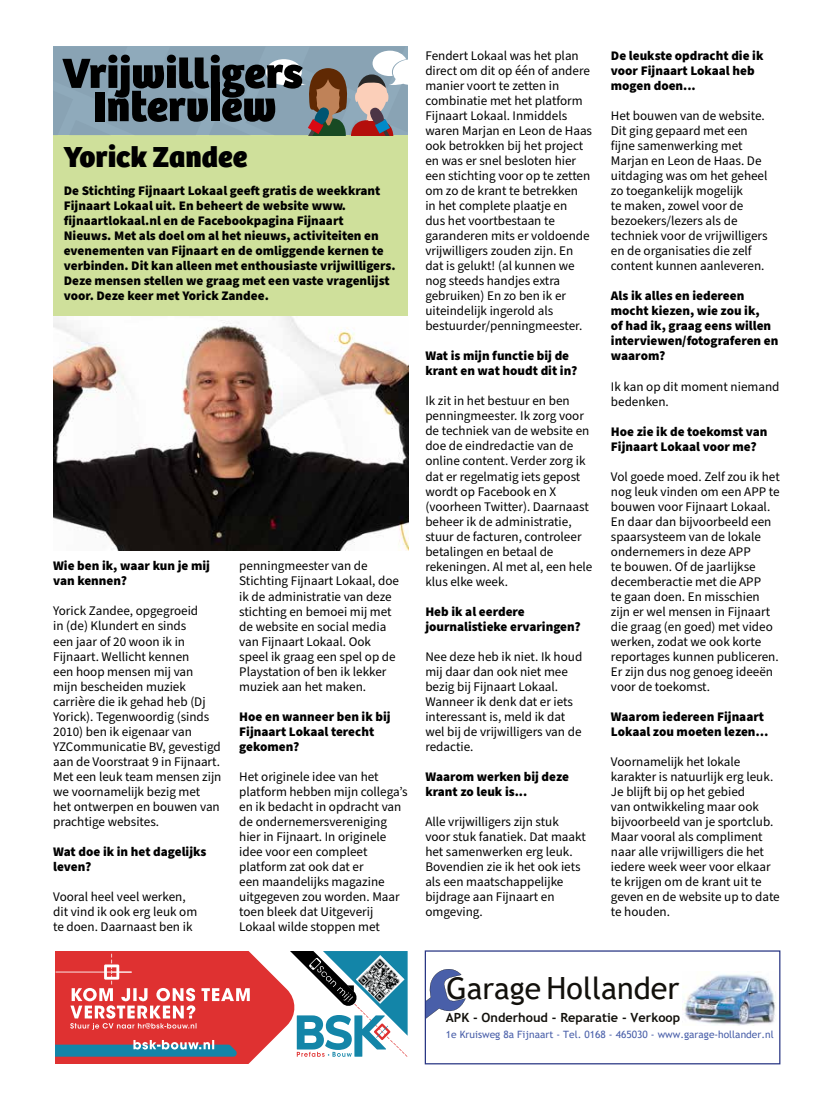
<style>
.page{position:relative;width:833px;height:1117px;background:#fff}
.page>*{position:absolute;margin:0;border:0;box-sizing:border-box;transform-origin:0 0}
.t1{font:30.62px "Trebuchet MS";color:#12100b}
.t2{font:800 30px "Bree";color:#000}
.t3{font:13.12px/15px "Source Sans Pro";color:#000}
.t4{font:900 13.12px/15px "Source Sans Pro";color:#000}
.t5{font:700 12.62px "Trebuchet MS";color:#12100b}
.t6{font:10.12px "Trebuchet MS";color:#495fa9}
.s1{font-size:30px}
</style>
<div class="page">
<img style="left:54px;top:315px;width:354px;height:235px">
<div style="left:53px;top:135px;width:354px;height:180px;background:#cfe09b"></div>
<svg style="left:53px;top:46px;width:355px;height:89px;background:#6d7880"></svg>
<div style="left:211px;top:82px;width:9px;height:24px;background:#000"></div>
<svg style="left:55px;top:951px;width:352px;height:112px"></svg>
<img style="left:682px;top:974px;width:94px;height:50px">
<svg style="left:427px;top:969px;width:38px;height:49px"></svg>
<div style="left:425px;top:950px;width:355px;height:114px;border:1px solid #283583"></div>
<h2 class="t2" style="left:64px;top:139px;width:185px">Yorick Zandee</h2>
<p class="t4" style="left:64px;top:183px;width:333px">De Stichting Fijnaart Lokaal geeft gratis de weekkrant Fijnaart Lokaal uit. En beheert de website www. fijnaartlokaal.nl en de Facebookpagina Fijnaart<br>Nieuws. Met als doel om al het nieuws, activiteiten en evenementen van Fijnaart en de omliggende kernen te verbinden. Dit kan alleen met enthousiaste vrijwilligers.<br>Deze mensen stellen we graag met een vaste vragenlijst voor. Deze keer met Yorick Zandee.</p>
<p class="t4" style="left:53px;top:558px;width:158px">Wie ben ik, waar kun je mij van kennen?</p>
<p class="t3" style="left:53px;top:604px;width:170px">Yorick Zandee, opgegroeid<br>in (de) Klundert en sinds<br>een jaar of 20 woon ik in<br>Fijnaart. Wellicht kennen<br>een hoop mensen mij van<br>mijn bescheiden muziek carrière die ik gehad heb (Dj<br>Yorick). Tegenwoordig (sinds<br>2010) ben ik eigenaar van<br>YZCommunicatie BV, gevestigd aan de Voorstraat 9 in Fijnaart.<br>Met een leuk team mensen zijn we voornamelijk bezig met het ontwerpen en bouwen van prachtige websites.</p>
<p class="t4" style="left:53px;top:843px;width:155px">Wat doe ik in het dagelijks leven?</p>
<p class="t3" style="left:53px;top:889px;width:146px">Vooral heel veel werken, dit vind ik ook erg leuk om te doen. Daarnaast ben ik</p>
<p class="t3" style="left:239px;top:559px;width:161px">penningmeester van de<br>Stichting Fijnaart Lokaal, doe ik de administratie van deze stichting en bemoei mij met de website en social media van Fijnaart Lokaal. Ook speel ik graag een spel op de<br>Playstation of ben ik lekker muziek aan het maken.</p>
<p class="t4" style="left:239px;top:708px;width:153px">Hoe en wanneer ben ik bij<br>Fijnaart Lokaal terecht gekomen?</p>
<p class="t3" style="left:239px;top:769px;width:170px">Het originele idee van het platform hebben mijn collega’s en ik bedacht in opdracht van de ondernemersvereniging hier in Fijnaart. In originele idee voor een compleet platform zat ook dat er<br>een maandelijks magazine uitgegeven zou worden. Maar toen bleek dat Uitgeverij<br>Lokaal wilde stoppen met</p>
<p class="t3" style="left:425px;top:49px;width:168px">Fendert Lokaal was het plan direct om dit op één of andere manier voort te zetten in combinatie met het platform<br>Fijnaart Lokaal. Inmiddels waren Marjan en Leon de Haas ook betrokken bij het project en was er snel besloten hier een stichting voor op te zetten om zo de krant te betrekken<br>in het complete plaatje en<br>dus het voortbestaan te garanderen mits er voldoende vrijwilligers zouden zijn. En dat is gelukt! (al kunnen we nog steeds handjes extra gebruiken) En zo ben ik er uiteindelijk ingerold als bestuurder/penningmeester.</p>
<p class="t4" style="left:425px;top:349px;width:154px">Wat is mijn functie bij de krant en wat houdt dit in?</p>
<p class="t3" style="left:425px;top:394px;width:169px">Ik zit in het bestuur en ben penningmeester. Ik zorg voor de techniek van de website en doe de eindredactie van de online content. Verder zorg ik dat er regelmatig iets gepost wordt op Facebook en X (voorheen Twitter). Daarnaast beheer ik de administratie, stuur de facturen, controleer betalingen en betaal de rekeningen. Al met al, een hele klus elke week.</p>
<p class="t4" style="left:425px;top:604px;width:157px">Heb ik al eerdere journalistieke ervaringen?</p>
<p class="t3" style="left:425px;top:649px;width:158px">Nee deze heb ik niet. Ik houd mij daar dan ook niet mee bezig bij Fijnaart Lokaal.<br>Wanneer ik denk dat er iets interessant is, meld ik dat wel bij de vrijwilligers van de redactie.</p>
<p class="t4" style="left:425px;top:769px;width:145px">Waarom werken bij deze krant zo leuk is...</p>
<p class="t3" style="left:425px;top:814px;width:162px">Alle vrijwilligers zijn stuk voor stuk fanatiek. Dat maakt het samenwerken erg leuk.<br>Bovendien zie ik het ook iets als een maatschappelijke bijdrage aan Fijnaart en omgeving.</p>
<p class="t4" style="left:611px;top:49px;width:154px">De leukste opdracht die ik voor Fijnaart Lokaal heb mogen doen...</p>
<p class="t3" style="left:611px;top:109px;width:158px">Het bouwen van de website.<br>Dit ging gepaard met een fijne samenwerking met<br>Marjan en Leon de Haas. De uitdaging was om het geheel zo toegankelijk mogelijk<br>te maken, zowel voor de bezoekers/lezers als de techniek voor de vrijwilligers en de organisaties die zelf content kunnen aanleveren.</p>
<p class="t4" style="left:611px;top:289px;width:169px">Als ik alles en iedereen mocht kiezen, wie zou ik,<br>of had ik, graag eens willen interviewen/fotograferen en waarom?</p>
<p class="t3" style="left:611px;top:379px;width:170px">Ik kan op dit moment niemand bedenken.</p>
<p class="t4" style="left:611px;top:424px;width:158px">Hoe zie ik de toekomst van<br>Fijnaart Lokaal voor me?</p>
<p class="t3" style="left:611px;top:469px;width:170px">Vol goede moed. Zelf zou ik het nog leuk vinden om een APP te bouwen voor Fijnaart Lokaal.<br>En daar dan bijvoorbeeld een spaarsysteem van de lokale ondernemers in deze APP<br>te bouwen. Of de jaarlijkse decemberactie met die APP<br>te gaan doen. En misschien zijn er wel mensen in Fijnaart die graag (en goed) met video werken, zodat we ook korte reportages kunnen publiceren.<br>Er zijn dus nog genoeg ideeën voor de toekomst.</p>
<p class="t4" style="left:611px;top:709px;width:159px">Waarom iedereen Fijnaart<br>Lokaal zou moeten lezen…</p>
<p class="t3" style="left:611px;top:754px;width:170px">Voornamelijk het lokale karakter is natuurlijk erg leuk.<br>Je blijft bij op het gebied<br>van ontwikkeling maar ook bijvoorbeeld van je sportclub.<br>Maar vooral als compliment naar alle vrijwilligers die het iedere week weer voor elkaar te krijgen om de krant uit te geven en de website up to date te houden.</p>
<h1 class="t1" style="left:446px;top:968px;width:234px"><span class="s1">Garage</span> Hollander</h1>
<p class="t5" style="left:446px;top:1009px;width:236px">APK - Onderhoud - Reparatie - Verkoop</p>
<p class="t6" style="left:446px;top:1027px;width:329px">1e Kruisweg 8a Fijnaart - Tel. 0168 - 465030 - www.garage-hollander.nl</p>
</div>
